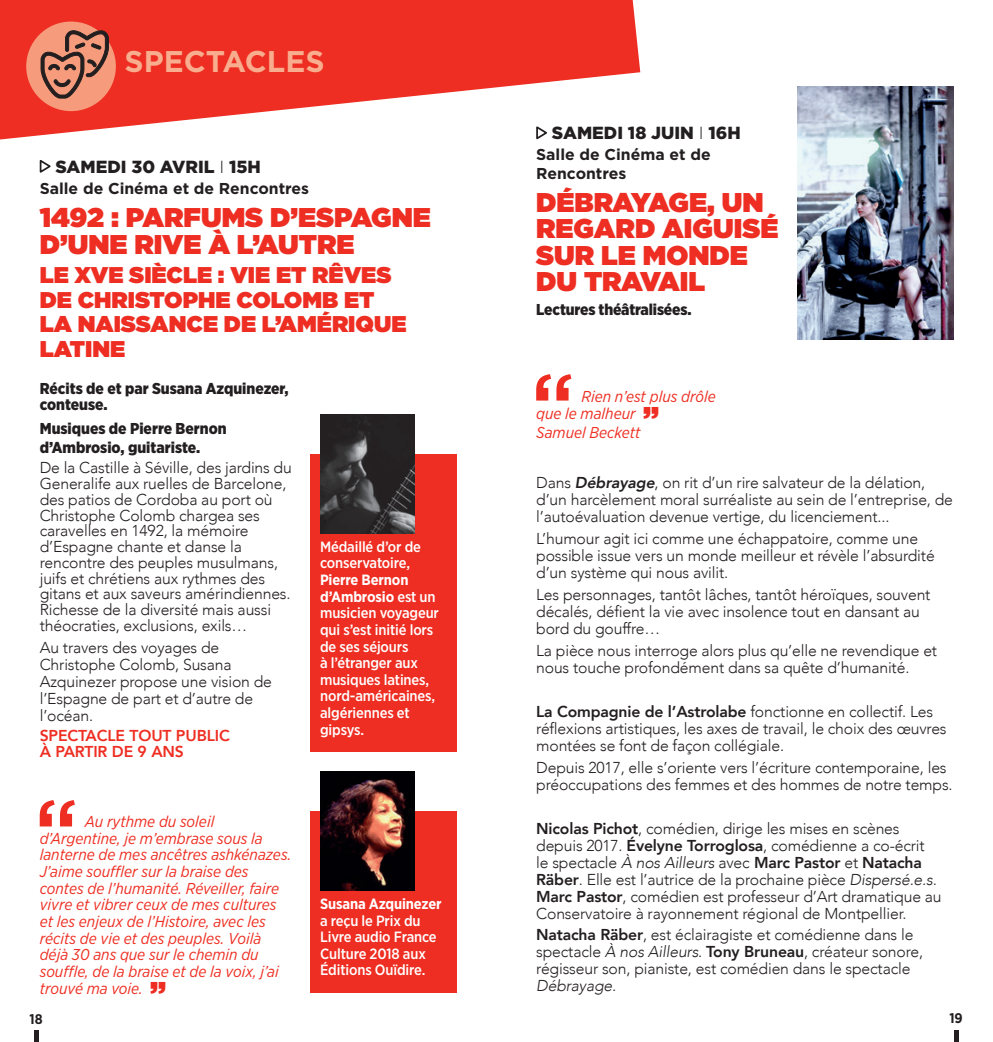
<style>
.page{position:relative;width:993px;height:1042px;background:#fff}
.page>*{position:absolute;margin:0;border:0;box-sizing:border-box;transform-origin:0 0}
.t1{font:700 29.93px "Gotham";color:#f8ad8f}
.t2{font:900 27.12px/26.2px "Gotham";color:#ee2e22}
.t3{font:900 22.75px/24.5px "Gotham";color:#ee2e22}
.t4{font:900 17.5px "Gotham";color:#231f20}
.t5{font:300 15.75px/17px "Avenir";letter-spacing:-.01em;color:#231f20}
.t6{font:italic 15.75px/16.6px "Gotham Narrow";color:#ee2e22}
.t7{font:900 15.75px/15.8px "Gotham Narrow";color:#231f20}
.t8{font:700 15.75px/18.4px "Gotham";color:#231f20}
.t9{font:800 15.75px/15.8px "Avenir";letter-spacing:-.01em;color:#ee2e22}
.t10{font:italic 300 15.75px "Avenir";letter-spacing:-.01em;color:#231f20}
.t11{font:500 14.88px/16.6px "Gotham Narrow";letter-spacing:-.01em;color:#fff}
.t12{font:700 14.88px "Gotham Narrow";letter-spacing:-.01em;color:#fff}
.t13{font:700 14px "Gotham Narrow";color:#231f20}
.s1{font-weight:300}
.s2{font-weight:900;font-style:normal;font-size:31.5px}
.s3{font-weight:700}
.s4{font-weight:800;font-style:italic}
.s5{font-weight:800}
.s6{font-style:italic}
</style>
<div class="page">
<svg style="left:0;top:0;width:640px;height:139px;fill:#ee2e22"></svg>
<div style="left:26px;top:22px;width:90px;height:89px;background:#f69b7b;border-radius:50%"></div>
<svg style="left:40px;top:30px;width:69px;height:69px"></svg>
<svg style="left:39px;top:160px;width:12px;height:13px"></svg>
<svg style="left:534px;top:125px;width:15px;height:15px"></svg>
<div style="left:310px;top:454px;width:146px;height:297px;background:#ee2e22"></div>
<img style="left:320px;top:414px;width:94px;height:119px">
<div style="left:310px;top:811px;width:146px;height:181px;background:#ee2e22"></div>
<img style="left:320px;top:772px;width:94px;height:119px">
<img style="left:797px;top:86px;width:155px;height:254px">
<svg style="left:536px;top:374px;width:35px;height:26px"></svg>
<svg style="left:40px;top:800px;width:35px;height:26px"></svg>
<div style="left:34px;top:1030px;width:5px;height:12px;background:#231f20"></div>
<div style="left:953px;top:1030px;width:5px;height:12px;background:#231f20"></div>
<h1 class="t1" style="left:124px;top:41px;width:202px">SPECTACLES</h1>
<p class="t4" style="left:55px;top:154px;width:207px">SAMEDI 30 AVRIL <span class="s1">I</span> 15H</p>
<p class="t8" style="left:40px;top:179px;width:271px">Salle de Cinéma et de Rencontres</p>
<h2 class="t2" style="left:40px;top:204px;width:392px">1492 : PARFUMS D’ESPAGNE<br>D’UNE RIVE À L’AUTRE</h2>
<h3 class="t3" style="left:40px;top:262px;width:368px">LE XVE SIÈCLE : VIE ET RÊVES<br>DE CHRISTOPHE COLOMB ET<br>LA NAISSANCE DE L’AMÉRIQUE<br>LATINE</h3>
<p class="t7" style="left:40px;top:380px;width:250px">Récits de et par Susana Azquinezer, conteuse.</p>
<p class="t7" style="left:40px;top:418px;width:188px;line-height:18.9px">Musiques de Pierre Bernon d’Ambrosio, guitariste.</p>
<p class="t5" style="left:40px;top:460px;width:253px;line-height:15.8px">De la Castille à Séville, des jardins du Generalife aux ruelles de Barcelone, des patios de Cordoba au port où Christophe Colomb chargea ses caravelles en 1492, la mémoire d’Espagne chante et danse la rencontre des peuples musulmans, juifs et chrétiens aux rythmes des gitans et aux saveurs amérindiennes.<br>Richesse de la diversité mais aussi théocraties, exclusions, exils…</p>
<p class="t5" style="left:40px;top:639px;width:234px">Au travers des voyages de<br>Christophe Colomb, Susana<br>Azquinezer propose une vision de l’Espagne de part et d’autre de l’océan.</p>
<p class="t9" style="left:40px;top:728px;width:191px">SPECTACLE TOUT PUBLIC<br>À PARTIR DE 9 ANS</p>
<p class="t6" style="left:40px;top:813px;width:253px;text-indent:45px">Au rythme du soleil d’Argentine, je m’embrase sous la lanterne de mes ancêtres ashkénazes.<br>J’aime souffler sur la braise des contes de l’humanité. Réveiller, faire vivre et vibrer ceux de mes cultures et les enjeux de l’Histoire, avec les récits de vie et des peuples. Voilà déjà 30 ans que sur le chemin du souffle, de la braise et de la voix, j’ai trouvé ma voie. <span class="s2">”</span></p>
<p class="t11" style="left:320px;top:538px;width:102px">Médaillé d’or de conservatoire,</p>
<p class="t11" style="left:320px;top:571px;width:120px"><span class="s3">Pierre Bernon d’Ambrosio</span> est un musicien voyageur qui s’est initié lors de ses séjours<br>à l’étranger aux musiques latines, nord-américaines, algériennes et gipsys.</p>
<p class="t12" style="left:320px;top:894px;width:123px">Susana Azquinezer</p>
<p class="t11" style="left:320px;top:912px;width:118px">a reçu le Prix du<br>Livre audio France<br>Culture 2018 aux<br>Éditions Ouïdire.</p>
<p class="t4" style="left:552px;top:121px;width:190px">SAMEDI 18 JUIN <span class="s1">I</span> 16H</p>
<p class="t8" style="left:536px;top:145px;width:176px">Salle de Cinéma et de<br>Rencontres</p>
<h2 class="t2" style="left:536px;top:189px;width:243px">DÉBRAYAGE, UN<br>REGARD AIGUISÉ<br>SUR LE MONDE<br>DU TRAVAIL</h2>
<p class="t7" style="left:536px;top:301px;width:157px">Lectures théâtralisées.</p>
<p class="t6" style="left:536px;top:388px;width:181px;text-indent:45px">Rien n’est plus drôle que le malheur <span class="s2">”</span></p>
<p class="t6" style="left:536px;top:424px;width:106px">Samuel Beckett</p>
<p class="t5" style="left:536px;top:474px;width:418px">Dans <span class="s4">Débrayage</span>, on rit d’un rire salvateur de la délation, d’un harcèlement moral surréaliste au sein de l’entreprise, de l’autoévaluation devenue vertige, du licenciement...</p>
<p class="t5" style="left:536px;top:530px;width:400px">L’humour agit ici comme une échappatoire, comme une possible issue vers un monde meilleur et révèle l’absurdité d’un système qui nous avilit.</p>
<p class="t5" style="left:536px;top:586px;width:395px">Les personnages, tantôt lâches, tantôt héroïques, souvent décalés, défient la vie avec insolence tout en dansant au bord du gouffre…</p>
<p class="t5" style="left:536px;top:642px;width:402px">La pièce nous interroge alors plus qu’elle ne revendique et nous touche profondément dans sa quête d’humanité.</p>
<p class="t5" style="left:536px;top:703px;width:412px"><span class="s5">La Compagnie de l’Astrolabe</span> fonctionne en collectif. Les réflexions artistiques, les axes de travail, le choix des œuvres montées se font de façon collégiale.</p>
<p class="t5" style="left:536px;top:759px;width:418px">Depuis 2017, elle s’oriente vers l’écriture contemporaine, les préoccupations des femmes et des hommes de notre temps.</p>
<p class="t5" style="left:536px;top:819px;width:407px"><span class="s5">Nicolas Pichot</span>, comédien, dirige les mises en scènes depuis 2017. <span class="s5">Évelyne Torroglosa</span>, comédienne a co-écrit<br>le spectacle <span class="s6">À nos Ailleurs</span> avec <span class="s5">Marc Pastor</span> et <span class="s5">Natacha Räber</span>. Elle est l’autrice de la prochaine pièce <span class="s6">Dispersé.e.s.<br></span><span class="s5">Marc Pastor</span>, comédien est professeur d’Art dramatique au Conservatoire à rayonnement régional de Montpellier.</p>
<p class="t5" style="left:536px;top:926px;width:388px"><span class="s5">Natacha Räber</span>, est éclairagiste et comédienne dans le spectacle <span class="s6">À nos Ailleurs</span>. <span class="s5">Tony Bruneau</span>, créateur sonore, régisseur son, pianiste, est comédien dans le spectacle</p>
<p class="t10" style="left:536px;top:976px;width:81px">Débrayage.</p>
<p class="t13" style="left:29px;top:1010px;width:15px">18</p>
<p class="t13" style="left:949px;top:1009px;width:15px">19</p>
</div>
